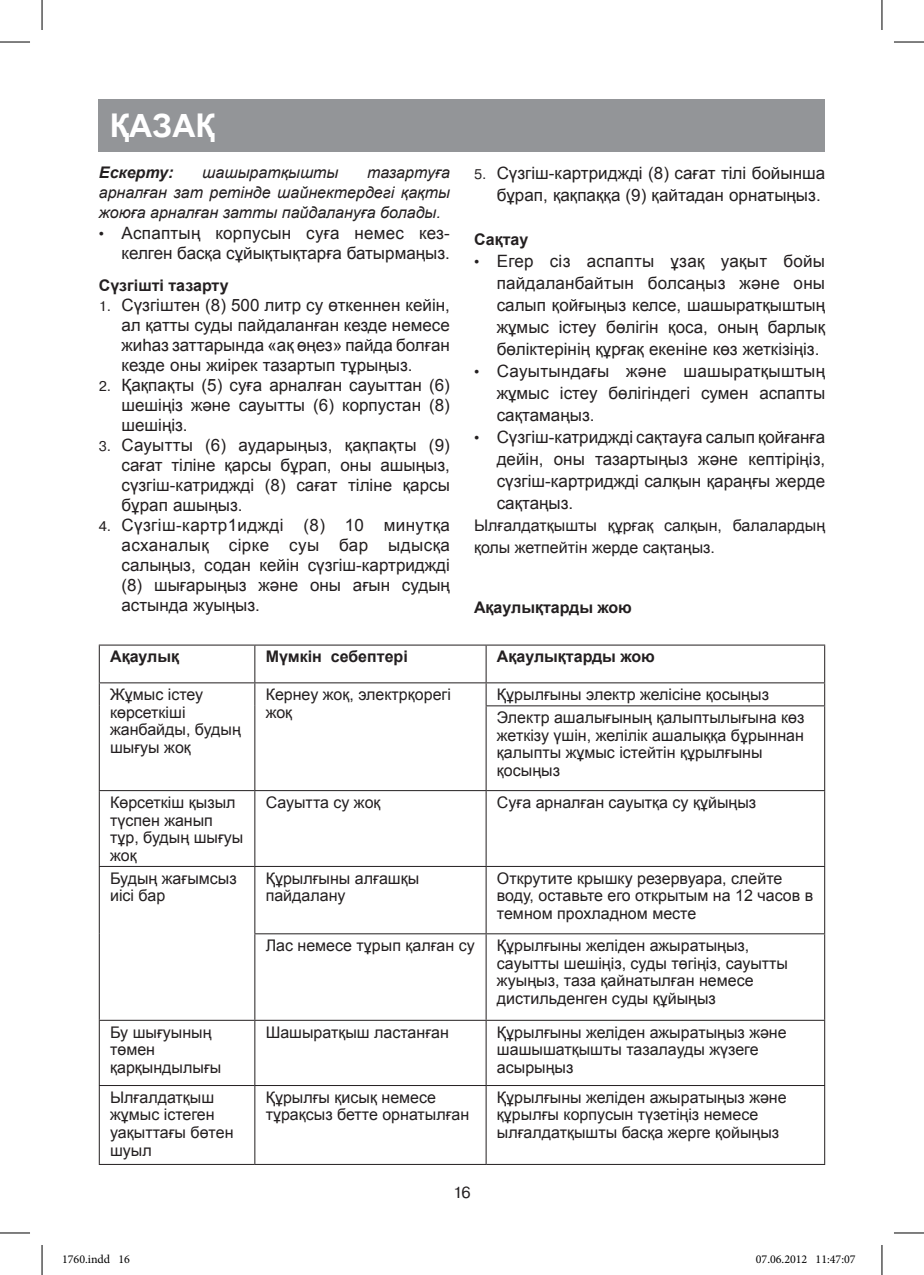
<style>
.page{position:relative;width:924px;height:1275px;background:#fff}
.page>*{position:absolute;margin:0;border:0;box-sizing:border-box;transform-origin:0 0}
.t1{font:700 32px "Arial";color:#fff}
.t2{font:17px/20px "Arial";color:#231f20;text-align:justify}
.t3{font:16px/17.6px "Arial";color:#231f20}
.t4{font:italic 16px/20px "Arial";color:#231f20;text-align:justify}
.t5{font:700 16px "Arial";color:#231f20}
.t6{font:italic 700 16px "Arial";color:#231f20}
.t7{font:16px "Pragmatica C";color:#231f20}
.t8{font:12px "Minion Pro";color:#000}
.s1{font-size:15px}
.s2{font-family:"Pragmatica C";font-size:14px}
</style>
<div class="page">
<div style="left:99px;top:99px;width:725px;height:53px;background:#939598"></div>
<hr style="left:99px;top:644px;width:156px;height:1px;background:#231f20">
<hr style="left:255px;top:644px;width:231px;height:1px;background:#231f20">
<hr style="left:486px;top:644px;width:338px;height:1px;background:#231f20">
<hr style="left:99px;top:682px;width:156px;height:1px;background:#231f20">
<hr style="left:255px;top:682px;width:231px;height:1px;background:#231f20">
<hr style="left:486px;top:682px;width:338px;height:1px;background:#231f20">
<hr style="left:485px;top:705px;width:339px;height:1px;background:#231f20">
<hr style="left:99px;top:790px;width:156px;height:1px;background:#231f20">
<hr style="left:255px;top:790px;width:231px;height:1px;background:#231f20">
<hr style="left:486px;top:790px;width:338px;height:1px;background:#231f20">
<hr style="left:99px;top:866px;width:156px;height:1px;background:#231f20">
<hr style="left:255px;top:866px;width:231px;height:1px;background:#231f20">
<hr style="left:486px;top:866px;width:338px;height:1px;background:#231f20">
<hr style="left:254px;top:933px;width:232px;height:1px;background:#231f20">
<hr style="left:486px;top:933px;width:338px;height:1px;background:#231f20">
<hr style="left:99px;top:1019px;width:156px;height:1px;background:#231f20">
<hr style="left:255px;top:1019px;width:231px;height:1px;background:#231f20">
<hr style="left:486px;top:1019px;width:338px;height:1px;background:#231f20">
<hr style="left:99px;top:1085px;width:156px;height:1px;background:#231f20">
<hr style="left:255px;top:1085px;width:231px;height:1px;background:#231f20">
<hr style="left:486px;top:1085px;width:338px;height:1px;background:#231f20">
<hr style="left:99px;top:1164px;width:156px;height:1px;background:#231f20">
<hr style="left:255px;top:1164px;width:231px;height:1px;background:#231f20">
<hr style="left:486px;top:1164px;width:338px;height:1px;background:#231f20">
<hr style="left:99px;top:645px;width:1px;height:37px;background:#231f20">
<svg style="left:99px;top:683px;width:1px;height:23px"></svg>
<hr style="left:99px;top:706px;width:1px;height:84px;background:#231f20">
<hr style="left:99px;top:791px;width:1px;height:75px;background:#231f20">
<hr style="left:99px;top:867px;width:1px;height:66px;background:#231f20">
<hr style="left:99px;top:933px;width:1px;height:86px;background:#231f20">
<hr style="left:99px;top:1020px;width:1px;height:65px;background:#231f20">
<hr style="left:99px;top:1086px;width:1px;height:78px;background:#231f20">
<hr style="left:254px;top:645px;width:1px;height:37px;background:#231f20">
<hr style="left:485px;top:645px;width:1px;height:37px;background:#231f20">
<hr style="left:823px;top:645px;width:1px;height:37px;background:#231f20">
<svg style="left:254px;top:683px;width:1px;height:23px"></svg>
<svg style="left:485px;top:683px;width:1px;height:22px"></svg>
<hr style="left:254px;top:706px;width:1px;height:84px;background:#231f20">
<hr style="left:485px;top:706px;width:1px;height:84px;background:#231f20">
<hr style="left:823px;top:706px;width:1px;height:84px;background:#231f20">
<hr style="left:254px;top:791px;width:1px;height:75px;background:#231f20">
<hr style="left:485px;top:791px;width:1px;height:75px;background:#231f20">
<hr style="left:823px;top:791px;width:1px;height:75px;background:#231f20">
<hr style="left:254px;top:867px;width:1px;height:66px;background:#231f20">
<hr style="left:485px;top:867px;width:1px;height:66px;background:#231f20">
<hr style="left:823px;top:867px;width:1px;height:66px;background:#231f20">
<hr style="left:254px;top:934px;width:1px;height:85px;background:#231f20">
<hr style="left:485px;top:934px;width:1px;height:85px;background:#231f20">
<hr style="left:823px;top:934px;width:1px;height:85px;background:#231f20">
<hr style="left:254px;top:1020px;width:1px;height:65px;background:#231f20">
<hr style="left:485px;top:1020px;width:1px;height:65px;background:#231f20">
<hr style="left:823px;top:1020px;width:1px;height:65px;background:#231f20">
<hr style="left:254px;top:1086px;width:1px;height:78px;background:#231f20">
<hr style="left:485px;top:1086px;width:1px;height:78px;background:#231f20">
<hr style="left:823px;top:1086px;width:1px;height:78px;background:#231f20">
<hr style="left:0;top:42px;width:30px;height:1px;background:#000">
<hr style="left:893px;top:42px;width:30px;height:1px;background:#000">
<hr style="left:0;top:1232px;width:30px;height:1px;background:#000">
<hr style="left:893px;top:1232px;width:30px;height:1px;background:#000">
<hr style="left:42px;top:0;width:1px;height:30px;background:#000">
<hr style="left:42px;top:1245px;width:1px;height:30px;background:#000">
<hr style="left:881px;top:0;width:1px;height:30px;background:#000">
<hr style="left:881px;top:1245px;width:1px;height:30px;background:#000">
<div style="left:755px;top:1255px;width:6px;height:8px;border:1px solid #fff;border-radius:50%"></div>
<svg style="left:756px;top:1255px;width:5px;height:8px"></svg>
<h1 class="t1" style="left:110px;top:104px;width:104px">Қазақ</h1>
<p class="t6" style="left:99px;top:162px;width:76px">Ескерту:</p>
<p class="t4" style="left:202px;top:163px;width:138px">шашыратқышты</p>
<p class="t4" style="left:99px;top:163px;width:352px;text-indent:268px">тазартуға арналған зат ретінде шайнектердегі қақты жоюға арналған затты пайдалануға болады.</p>
<p class="t2" style="left:99px;top:223px;width:352px;text-align:right"><span class="s1">•</span> Аспаптың корпусын суға немес кез&shy;келген басқа сұйықтықтарға батырмаңыз.</p>
<p class="t5" style="left:99px;top:275px;width:131px">Сүзгішті тазарту</p>
<p class="t2" style="left:121px;top:295px;width:330px;text-indent:-23px"><span class="s2">1.</span> Сүзгіштен (8) 500 литр су өткеннен кейін, ал қатты суды пайдаланған кезде немесе жиһаз заттарында «ақ өңез» пайда болған кезде оны жиірек тазартып тұрыңыз.</p>
<p class="t2" style="left:121px;top:375px;width:330px;text-indent:-23px"><span class="s2">2.</span> Қақпақты (5) суға арналған сауыттан (6) шешіңіз және сауытты (6) корпустан (8) шешіңіз.</p>
<p class="t2" style="left:121px;top:435px;width:330px;text-indent:-23px"><span class="s2">3.</span> Сауытты (6) аударыңыз, қақпақты (9) сағат тіліне қарсы бұрап, оны ашыңыз, сүзгіш-катриджді (8) сағат тіліне қарсы бұрап ашыңыз.</p>
<p class="t2" style="left:121px;top:515px;width:330px;text-indent:-23px"><span class="s2">4.</span> Сүзгіш-картр1иджді (8) 10 минутқа асханалық сірке суы бар ыдысқа салыңыз, содан кейін сүзгіш-картриджді (8) шығарыңыз және оны ағын судың астында жуыңыз.</p>
<p class="t2" style="left:474px;top:162px;width:352px;line-height:22px;text-align:right"><span class="s2">5.</span> Сүзгіш-картриджді (8) сағат тілі бойынша бұрап, қақпаққа (9) қайтадан орнатыңыз.</p>
<p class="t5" style="left:474px;top:229px;width:56px">Сақтау</p>
<p class="t2" style="left:496px;top:250px;width:330px;line-height:22px;text-indent:-23px"><span class="s1">•</span> Егер сіз аспапты ұзақ уақыт бойы пайдаланбайтын болсаңыз және оны салып қойғыңыз келсе, шашыратқыштың жұмыс істеу бөлігін қоса, оның барлық бөліктерінің құрғақ екеніне көз жеткізіңіз.</p>
<p class="t2" style="left:496px;top:360px;width:330px;line-height:22px;text-indent:-23px"><span class="s1">•</span> Сауытындағы және шашыратқыштың жұмыс істеу бөлігіндегі сумен аспапты сақтамаңыз.</p>
<p class="t2" style="left:496px;top:426px;width:330px;line-height:22px;text-indent:-23px"><span class="s1">•</span> Сүзгіш-катриджді сақтауға салып қойғанға дейін, оны тазартыңыз және кептіріңіз, сүзгіш-картриджді салқын қараңғы жерде сақтаңыз.</p>
<p class="t3" style="left:474px;top:515px;width:352px;line-height:22px">Ылғалдатқышты құрғақ салқын, балалардың қолы жетпейтін жерде сақтаңыз.</p>
<p class="t5" style="left:474px;top:597px;width:159px">Ақаулықтарды жою</p>
<p class="t5" style="left:110px;top:646px;width:70px">Ақаулық</p>
<p class="t5" style="left:265px;top:646px;width:144px">Мүмкін себептері</p>
<p class="t5" style="left:496px;top:646px;width:159px">Ақаулықтарды жою</p>
<p class="t3" style="left:110px;top:686px;width:132px">Жұмыс істеу көрсеткіші жанбайды, будың шығуы жоқ</p>
<p class="t3" style="left:265px;top:686px;width:187px">Кернеу жоқ, электрқорегі жоқ</p>
<p class="t3" style="left:496px;top:683px;width:309px;line-height:23px">Құрылғыны электр желісіне қосыңыз<br>Электр ашалығының қалыптылығына көз</p>
<p class="t3" style="left:496px;top:726px;width:308px">жеткізу үшін, желілік ашалыққа бұрыннан қалыпты жұмыс істейтін құрылғыны қосыңыз</p>
<p class="t3" style="left:110px;top:793px;width:135px">Көрсеткіш қызыл түспен жанып тұр, будың шығуы жоқ</p>
<p class="t3" style="left:265px;top:793px;width:116px">Сауытта су жоқ</p>
<p class="t3" style="left:496px;top:793px;width:261px">Суға арналған сауытқа су құйыңыз</p>
<p class="t3" style="left:110px;top:869px;width:128px">Будың жағымсыз иісі бар</p>
<p class="t3" style="left:265px;top:869px;width:155px">Құрылғыны алғашқы пайдалану</p>
<p class="t3" style="left:496px;top:869px;width:317px">Открутите крышку резервуара, слейте воду, оставьте его открытым на 12 часов в темном прохладном месте</p>
<p class="t3" style="left:265px;top:937px;width:210px">Лас немесе тұрып қалған су</p>
<p class="t3" style="left:496px;top:937px;width:292px">Құрылғыны желіден ажыратыңыз, сауытты шешіңіз, суды төгіңіз, сауытты жуыңыз, таза қайнатылған немесе дистильденген суды құйыңыз</p>
<p class="t3" style="left:110px;top:1023px;width:113px">Бу шығуының төмен қарқындылығы</p>
<p class="t3" style="left:265px;top:1023px;width:185px">Шашыратқыш ластанған</p>
<p class="t3" style="left:496px;top:1023px;width:291px">Құрылғыны желіден ажыратыңыз және шашышатқышты тазалауды жүзеге асырыңыз</p>
<p class="t3" style="left:110px;top:1088px;width:125px">Ылғалдатқыш жұмыс істеген уақыттағы бөтен шуыл</p>
<p class="t3" style="left:265px;top:1088px;width:205px">Құрылғы қисық немесе тұрақсыз бетте орнатылған</p>
<p class="t3" style="left:496px;top:1088px;width:291px">Құрылғыны желіден ажыратыңыз және құрылғы корпусын түзетіңіз немесе ылғалдатқышты басқа жерге қойыңыз</p>
<p class="t7" style="left:453px;top:1183px;width:19px">16</p>
<p class="t8" style="left:62px;top:1251px;width:69px">1760.indd 16</p>
<p class="t8" style="left:755px;top:1251px;width:101px">07.06.2012 11:47:07</p>
</div>
